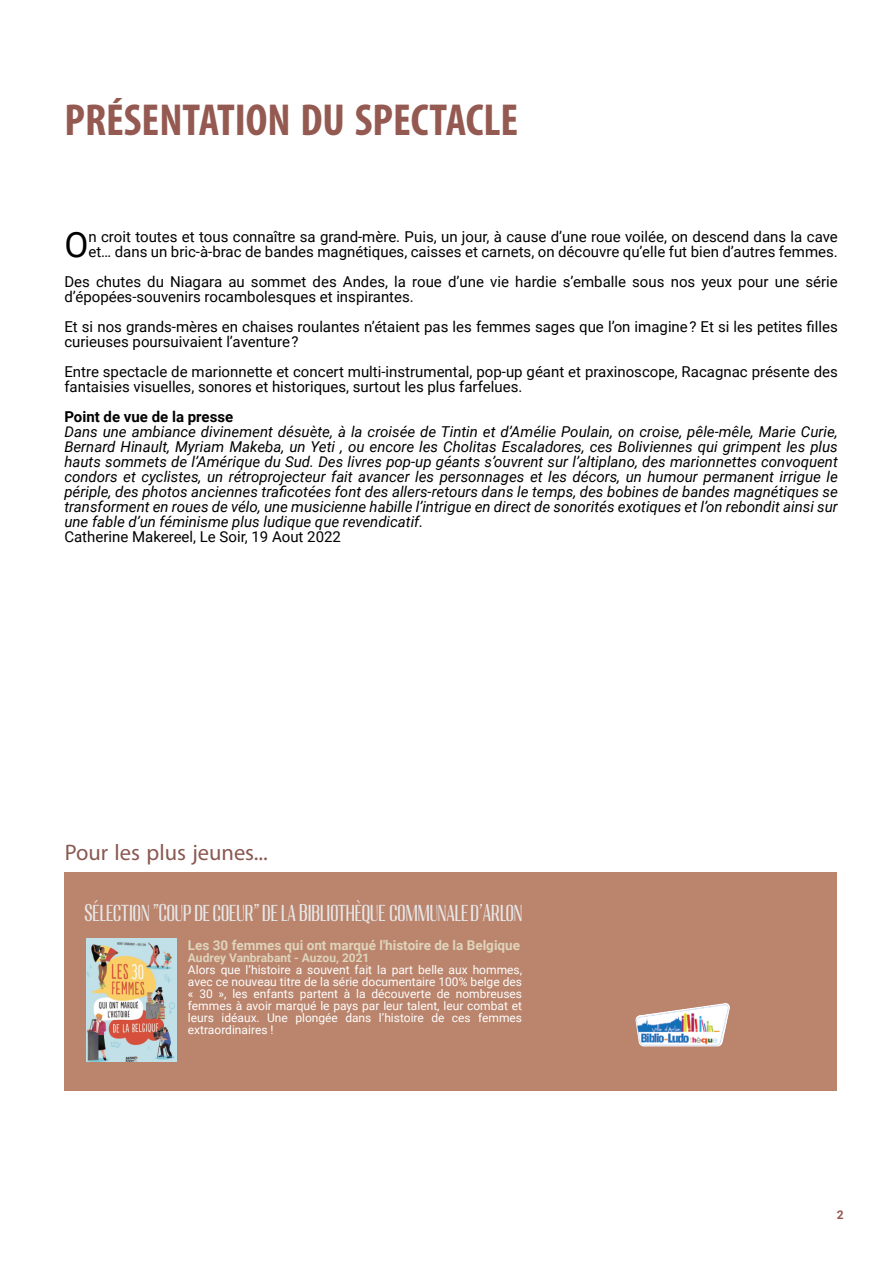
<style>
.page{position:relative;width:893px;height:1263px;background:#fff}
.page>*{position:absolute;margin:0;border:0;box-sizing:border-box;transform-origin:0 0}
.t1{font:700 condensed 45px "Myriad Pro";color:#945951}
.t2{font:34.95px "Roboto";color:#000001}
.t3{font:22.5px "Myriad Pro";color:#8a5951}
.t4{font:20.25px "Migha Condensed CNTR";color:#e7e8e9}
.t5{font:15px/15px "Roboto";color:#000001}
.t6{font:italic 15px/15px "Roboto";color:#000001;text-align:justify}
.t7{font:700 15px "Roboto";color:#000001}
.t8{font:700 13.5px "Roboto";color:#dfd4bc}
.t9{font:12px/12px "Roboto";color:#fefefd;text-align:justify}
.t10{font:700 12px "Roboto";color:#dfd4bc}
.t11{font:700 12px "Roboto";color:#945951}
</style>
<div class="page">
<div style="left:65px;top:872px;width:772px;height:219px;background:#bb846c"></div>
<img style="left:635px;top:1003px;width:95px;height:43px">
<img style="left:87px;top:938px;width:89px;height:124px">
<h1 class="t1" style="left:64px;top:101px;width:455px">PRÉSENTATION DU SPECTACLE</h1>
<h2 class="t2" style="left:64px;top:231px;width:26px">O</h2>
<p class="t5" style="left:88px;top:231px;width:751px">n croit toutes et tous connaître sa grand-mère. Puis, un jour, à cause d’une roue voilée, on descend dans la cave et… dans un bric-à-brac de bandes magnétiques, caisses et carnets, on découvre qu’elle fut bien d’autres femmes.</p>
<p class="t5" style="left:64px;top:276px;width:775px">Des chutes du Niagara au sommet des Andes, la roue d’une vie hardie s’emballe sous nos yeux pour une série d’épopées-souvenirs rocambolesques et inspirantes.</p>
<p class="t5" style="left:64px;top:321px;width:775px">Et si nos grands-mères en chaises roulantes n’étaient pas les femmes sages que l’on imagine? Et si les petites filles curieuses poursuivaient l’aventure?</p>
<p class="t5" style="left:64px;top:366px;width:775px">Entre spectacle de marionnette et concert multi-instrumental, pop-up géant et praxinoscope, Racagnac présente des fantaisies visuelles, sonores et historiques, surtout les plus farfelues.</p>
<p class="t7" style="left:64px;top:411px;width:170px">Point de vue de la presse</p>
<p class="t6" style="left:64px;top:426px;width:775px">Dans une ambiance divinement désuète, à la croisée de Tintin et d’Amélie Poulain, on croise, pêle-mêle, Marie Curie, Bernard Hinault, Myriam Makeba, un Yeti , ou encore les Cholitas Escaladores, ces Boliviennes qui grimpent les plus hauts sommets de l’Amérique du Sud. Des livres pop-up géants s’ouvrent sur l’altiplano, des marionnettes convoquent condors et cyclistes, un rétroprojecteur fait avancer les personnages et les décors, un humour permanent irrigue le périple, des photos anciennes traficotées font des allers-retours dans le temps, des bobines de bandes magnétiques se transforment en roues de vélo, une musicienne habille l’intrigue en direct de sonorités exotiques et l’on rebondit ainsi sur une fable d’un féminisme plus ludique que revendicatif.</p>
<p class="t5" style="left:64px;top:531px;width:278px">Catherine Makereel, Le Soir, 19 Aout 2022</p>
<h3 class="t3" style="left:65px;top:843px;width:205px">Pour les plus jeunes...</h3>
<h3 class="t4" style="left:84px;top:904px;width:439px">SÉLECTION ”COUP DECOEUR” DE LA BIBLIOTHÈQUE COMMUNALED’ARLON</h3>
<p class="t8" style="left:188px;top:940px;width:334px">Les 30 femmes qui ont marqué l'histoire de la Belgique</p>
<p class="t10" style="left:188px;top:953px;width:183px">Audrey Vanbrabant - Auzou, 2021</p>
<p class="t9" style="left:188px;top:965px;width:336px">Alors que l’histoire a souvent fait la part belle aux hommes, avec ce nouveau titre de la série documentaire 100% belge des « 30 », les enfants partent à la découverte de nombreuses femmes à avoir marqué le pays par leur talent, leur combat et leurs idéaux. Une plongée dans l’histoire de ces femmes extraordinaires !</p>
<p class="t11" style="left:837px;top:1210px;width:8px">2</p>
</div>
